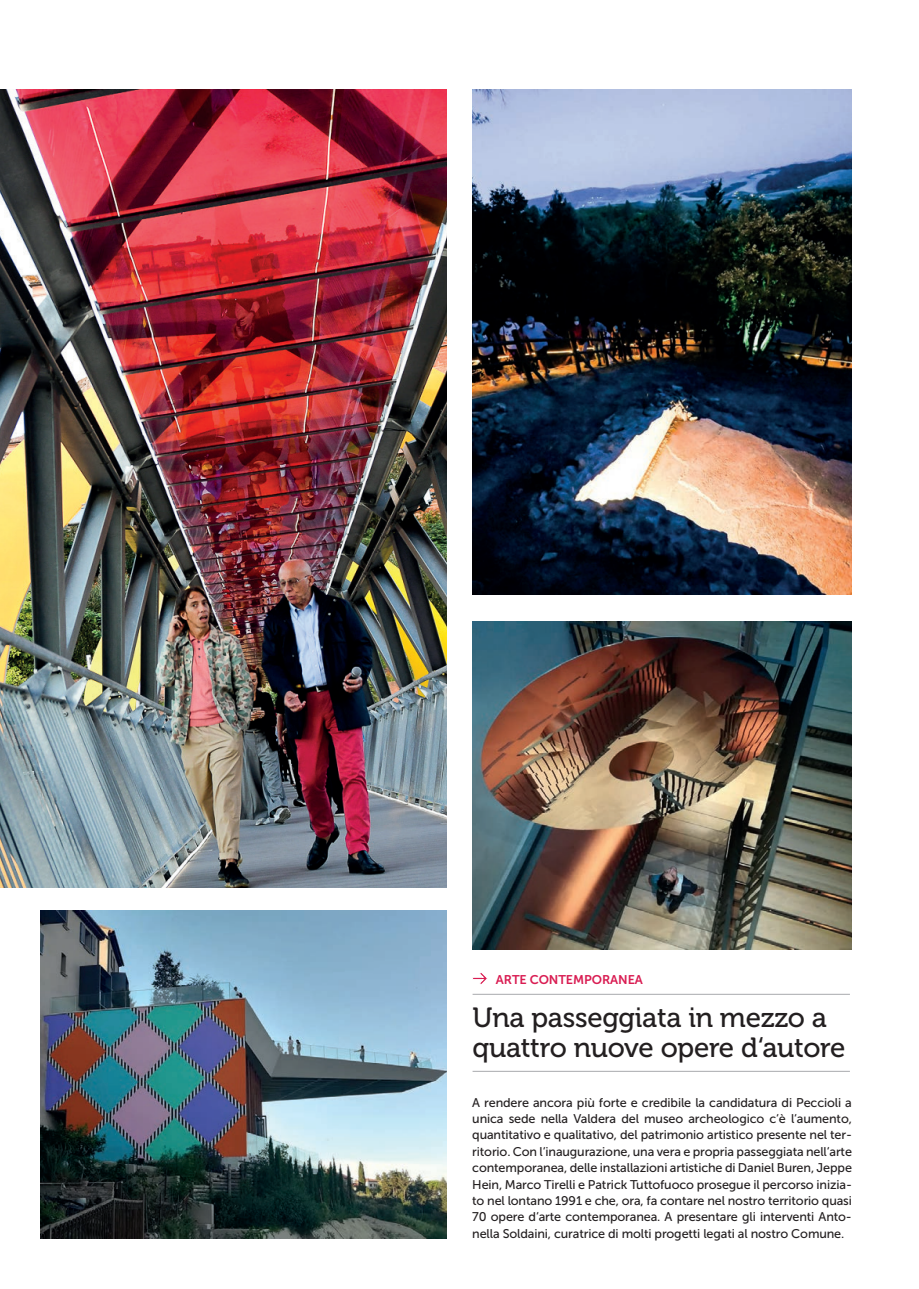
<style>
.page{position:relative;width:919px;height:1289px;background:#fff}
.page>*{position:absolute;margin:0;border:0;box-sizing:border-box;transform-origin:0 0}
.t1{font:27.75px/30.3px "Museo 500";letter-spacing:-.01em;color:#231f20}
.t2{font:12.6px/16.4px "Museo Sans 500";letter-spacing:-.01em;color:#231f20;text-align:justify}
.t3{font:12.6px "Museo Sans 700";color:#d91c52}
</style>
<div class="page">
<img style="left:0;top:89px;width:446px;height:798px">
<img style="left:41px;top:910px;width:405px;height:328px">
<img style="left:472px;top:89px;width:379px;height:505px">
<img style="left:472px;top:621px;width:379px;height:328px">
<hr style="left:472px;top:993px;width:377px;height:1px;background:#a8a9ad">
<hr style="left:472px;top:1070px;width:377px;height:1px;background:#a8a9ad">
<svg style="left:472px;top:973px;width:16px;height:11px"></svg>
<p class="t3" style="left:496px;top:972px;width:149px">ARTE CONTEMPORANEA</p>
<h1 class="t1" style="left:472px;top:1002px;width:374px">Una passeggiata in mezzo a quattro nuove opere d‘autore</h1>
<p class="t2" style="left:472px;top:1094px;width:381px">A rendere ancora più forte e credibile la candidatura di Peccioli a unica sede nella Valdera del museo archeologico c‘è l‘aumento, quantitativo e qualitativo, del patrimonio artistico presente nel ter&shy;ritorio. Con l‘inaugurazione, una vera e propria passeggiata nell‘arte contemporanea, delle installazioni artistiche di Daniel Buren, Jeppe Hein, Marco Tirelli e Patrick Tuttofuoco prosegue il percorso inizia&shy;to nel lontano 1991 e che, ora, fa contare nel nostro territorio quasi 70 opere d‘arte contemporanea. A presentare gli interventi Anto&shy;nella Soldaini, curatrice di molti progetti legati al nostro Comune.</p>
</div>
